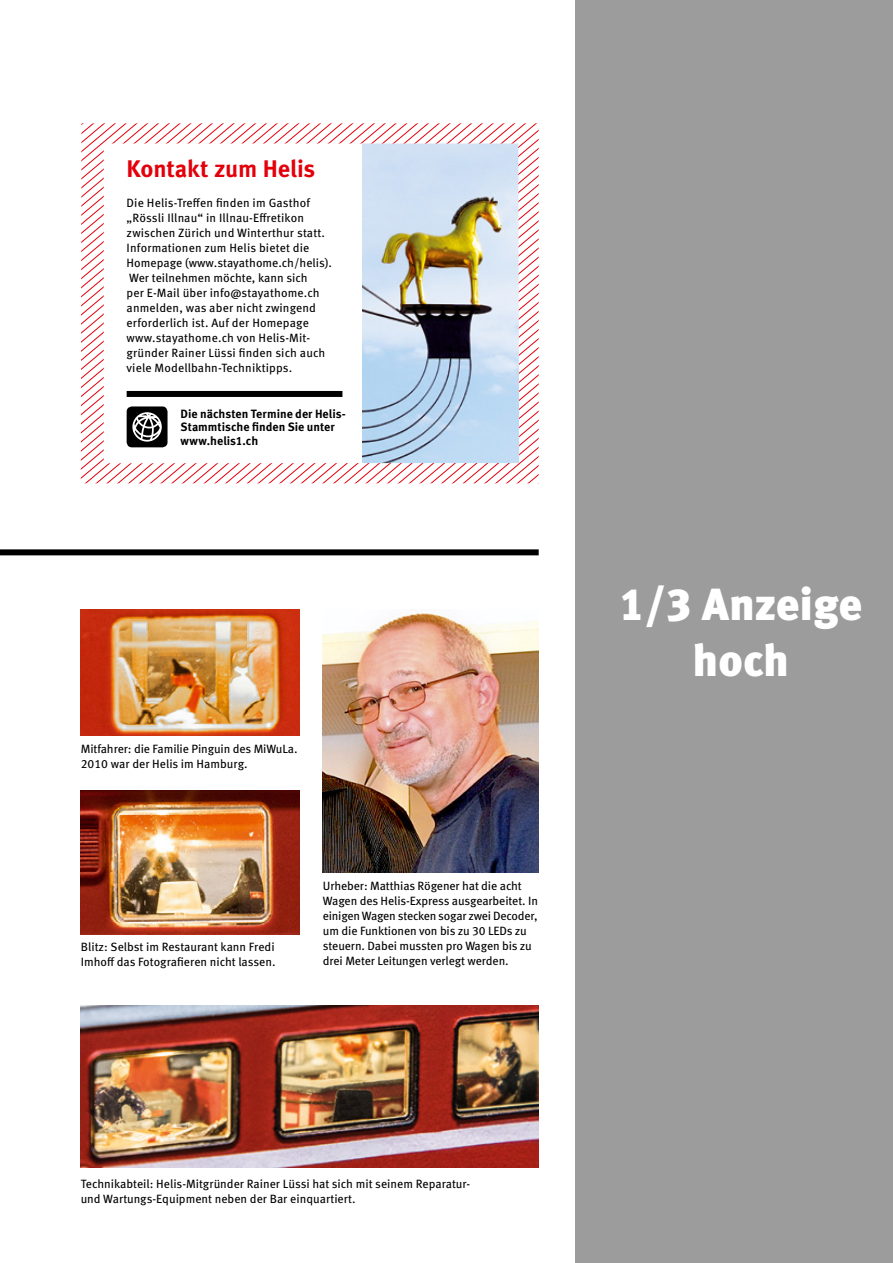
<style>
.page{position:relative;width:893px;height:1263px;background:#fff}
.page>*{position:absolute;margin:0;border:0;box-sizing:border-box;transform-origin:0 0}
.t1{font:900 45px/55.5px "Meta OT";letter-spacing:-.005em;color:#fff;text-align:center}
.t2{font:700 24px "Meta OT";letter-spacing:-.01em;color:#e3000b}
.t3{font:12px/15px "Meta OT";color:#000}
.t4{font:700 12px/13.5px "Meta OT";color:#000}
</style>
<div class="page">
<svg style="left:81px;top:130px;width:458px;height:353px"></svg>
<svg style="left:126px;top:374px;width:413px;height:109px"></svg>
<div style="left:127px;top:391px;width:215px;height:6px;background:#000"></div>
<div style="left:576px;top:0;width:317px;height:1263px;background:#9c9c9d"></div>
<div style="left:0;top:549px;width:539px;height:6px;background:#000"></div>
<img style="left:81px;top:1005px;width:458px;height:162px">
<img style="left:81px;top:790px;width:219px;height:144px">
<img style="left:323px;top:613px;width:216px;height:260px">
<img style="left:81px;top:609px;width:219px;height:126px">
<h2 class="t2" style="left:127px;top:154px;width:190px">Kontakt zum Helis</h2>
<p class="t3" style="left:127px;top:196px;width:207px">Die Helis-Treffen finden im Gasthof „Rössli Illnau“ in Illnau-Effretikon zwischen Zürich und Winterthur statt.<br>Informationen zum Helis bietet die Homepage (www.stayathome.ch/helis).<br>Wer teilnehmen möchte, kann sich<br>per E-Mail über info@stayathome.ch anmelden, was aber nicht zwingend erforderlich ist. Auf der Homepage www.stayathome.ch von Helis-Mit&shy;gründer Rainer Lüssi finden sich auch viele Modellbahn-Techniktipps.</p>
<p class="t4" style="left:181px;top:407px;width:167px">Die nächsten Termine der Helis-<br>Stammtische finden Sie unter www.helis1.ch</p>
<p class="t3" style="left:81px;top:742px;width:218px">Mitfahrer: die Familie Pinguin des MiWuLa.<br>2010 war der Helis im Hamburg.</p>
<p class="t3" style="left:81px;top:940px;width:196px">Blitz: Selbst im Restaurant kann Fredi<br>Imhoff das Fotografieren nicht lassen.</p>
<p class="t3" style="left:323px;top:879px;width:217px">Urheber: Matthias Rögener hat die acht Wagen des Helis-Express ausgearbeitet. In einigen Wagen stecken sogar zwei Decoder, um die Funktionen von bis zu 30 LEDs zu steuern. Dabei mussten pro Wagen bis zu drei Meter Leitungen verlegt werden.</p>
<p class="t3" style="left:81px;top:1177px;width:391px">Technikabteil: Helis-Mitgründer Rainer Lüssi hat sich mit seinem Reparatur&shy;und Wartungs-Equipment neben der Bar einquartiert.</p>
<h1 class="t1" style="left:619px;top:578px;width:245px">1/3 Anzeige hoch</h1>
</div>
